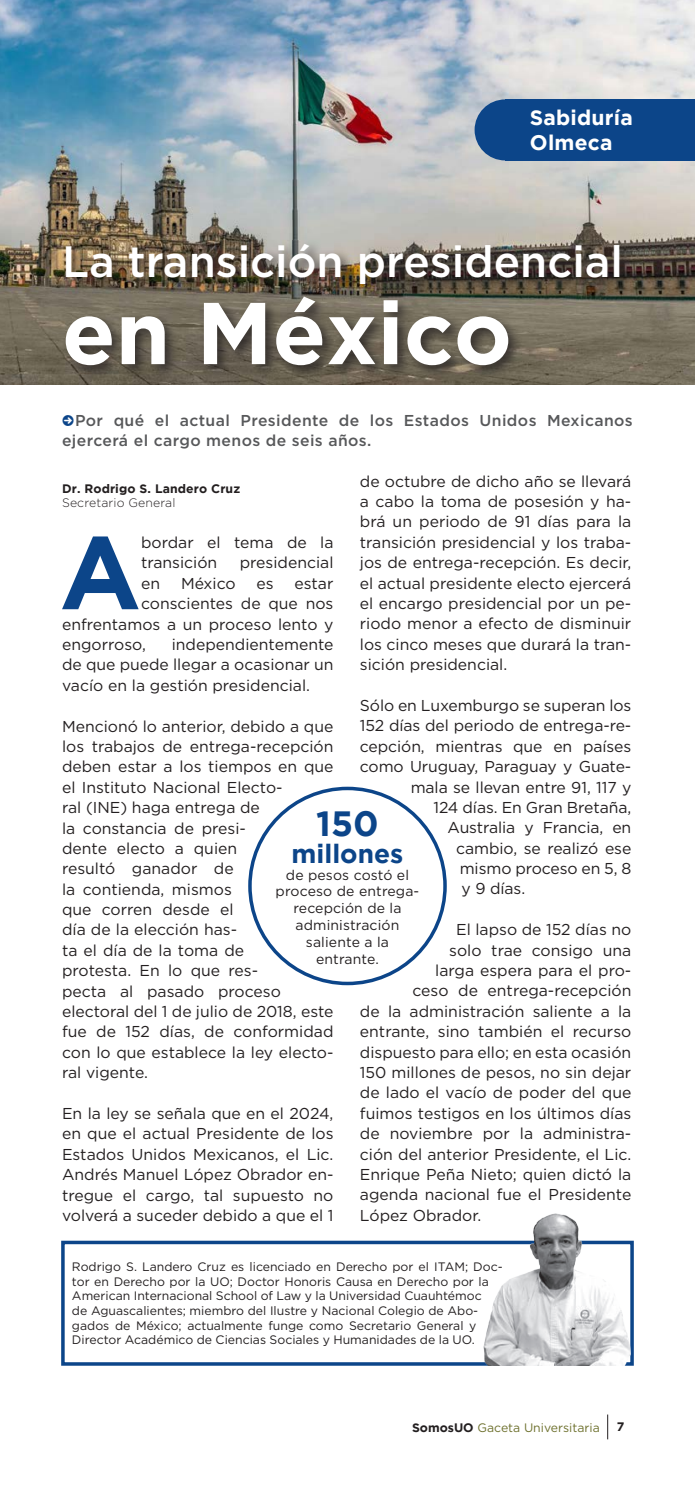
<style>
.page{position:relative;width:695px;height:1489px;background:#fff}
.page>*{position:absolute;margin:0;border:0;box-sizing:border-box;transform-origin:0 0}
.t1{font:700 103.08px "Gotham";color:#0c4589}
.t2{font:700 87.5px "Gotham";color:#fff}
.t3{font:500 43.75px "Gotham";color:#fff}
.Br_Texto{font:700 35px "Gotham";color:#0c4589}
.Br_Texto-2{font:700 26.25px "Gotham";color:#0c4589}
.t4{font:700 21px/24.5px "Gotham";letter-spacing:.01em;color:#fff}
.t5{font:15.75px/20.3px "Gotham";color:#231f20;text-align:justify}
.t6{font:500 15.75px/20.3px "Gotham";letter-spacing:.025em;color:#57585a}
.t7{font:14px/16.8px "Gotham";letter-spacing:.01em;color:#231f20;text-align:center}
.t8{font:12.25px/14.7px "Gotham";color:#231f20}
.t9{font:12.25px "Gotham";color:#6e712e}
.t10{font:700 12.25px "Gotham";letter-spacing:.01em;color:#231f20}
.t11{font:300 12.25px "Gotham";letter-spacing:.01em;color:#231f20}
.s1{font-weight:700;color:#231f20}
</style>
<div class="page">
<svg style="left:607px;top:1414px;width:1px;height:25px"></svg>
<img style="left:0;top:0;width:694px;height:385px">
<div style="left:62px;top:240px;width:572px;height:140px;background:#231f20;opacity:.75"></div>
<div style="left:474px;top:99px;width:61px;height:61px;background:#0c4589;border-radius:50%"></div>
<div style="left:505px;top:99px;width:189px;height:61px;background:#0c4589"></div>
<div style="left:248px;top:786px;width:198px;height:199px;border:4px solid #0c4589;border-radius:50%"></div>
<div style="left:61px;top:1240px;width:572px;height:125px;border:4px solid #0c4589"></div>
<img style="left:482px;top:1213px;width:150px;height:152px">
<p class="t4" style="left:530px;top:105px;width:104px">Sabiduría<br>Olmeca</p>
<p class="t3" style="left:62px;top:232px;width:562px">La transición presidencial</p>
<p class="t2" style="left:62px;top:282px;width:451px">en México</p>
<p class="t6" style="left:62px;top:409px;width:572px;text-indent:13px">Por qué el actual Presidente de los Estados Unidos Mexicanos ejercerá el cargo menos de seis años.</p>
<p class="t5" style="left:360px;top:470px;width:273px">de octubre de dicho año se llevará a cabo la toma de posesión y ha&shy;brá un periodo de 91 días para la transición presidencial y los traba&shy;jos de entrega-recepción. Es decir, el actual presidente electo ejercerá el encargo presidencial por un pe&shy;riodo menor a efecto de disminuir los cinco meses que durará la tran&shy;sición presidencial.</p>
<p class="t5" style="left:360px;top:695px;width:273px">Sólo en Luxemburgo se superan los</p>
<p class="t5" style="left:360px;top:715px;width:273px">152 días del periodo de entrega-re-</p>
<p class="t5" style="left:360px;top:735px;width:273px">cepción, mientras que en países</p>
<p class="t5" style="left:360px;top:756px;width:273px">como Uruguay, Paraguay y Guate-</p>
<p class="t5" style="left:410px;top:776px;width:222px">mala se llevan entre 91, 117 y</p>
<p class="t5" style="left:433px;top:796px;width:199px">124 días. En Gran Bretaña,</p>
<p class="t5" style="left:447px;top:817px;width:185px">Australia y Francia, en</p>
<p class="t5" style="left:456px;top:837px;width:176px">cambio, se realizó ese</p>
<p class="t5" style="left:459px;top:858px;width:173px">mismo proceso en 5, 8</p>
<p class="t5" style="left:461px;top:878px;width:65px">y 9 días.</p>
<p class="t5" style="left:456px;top:919px;width:176px">El lapso de 152 días no</p>
<p class="t5" style="left:449px;top:939px;width:184px">solo trae consigo una</p>
<p class="t5" style="left:435px;top:959px;width:197px">larga espera para el pro-</p>
<p class="t5" style="left:412px;top:980px;width:220px">ceso de entrega-recepción</p>
<p class="t5" style="left:360px;top:1000px;width:273px">de la administración saliente a la</p>
<p class="t5" style="left:360px;top:1021px;width:273px">entrante, sino también el recurso</p>
<p class="t5" style="left:360px;top:1041px;width:273px">dispuesto para ello; en esta ocasión</p>
<p class="t5" style="left:360px;top:1061px;width:273px">150 millones de pesos, no sin dejar</p>
<p class="t5" style="left:360px;top:1082px;width:273px">de lado el vacío de poder del que</p>
<p class="t5" style="left:360px;top:1102px;width:273px">fuimos testigos en los últimos días</p>
<p class="t5" style="left:360px;top:1123px;width:273px">de noviembre por la administra-</p>
<p class="t5" style="left:360px;top:1143px;width:273px">ción del anterior Presidente, el Lic.</p>
<p class="t5" style="left:360px;top:1163px;width:273px">Enrique Peña Nieto; quien dictó la</p>
<p class="t5" style="left:360px;top:1184px;width:273px">agenda nacional fue el Presidente</p>
<p class="t5" style="left:360px;top:1204px;width:123px">López Obrador.</p>
<p class="t10" style="left:62px;top:481px;width:180px">Dr. Rodrigo S. Landero Cruz</p>
<p class="t11" style="left:62px;top:495px;width:115px">Secretario General</p>
<p class="t1" style="left:60px;top:513px;width:83px">A</p>
<p class="t5" style="left:141px;top:532px;width:194px">bordar el tema de la transición</p>
<p class="t5" style="left:240px;top:552px;width:95px">presidencial</p>
<p class="t5" style="left:141px;top:572px;width:21px">en</p>
<p class="t5" style="left:181px;top:572px;width:56px">México</p>
<p class="t5" style="left:256px;top:572px;width:19px">es</p>
<p class="t5" style="left:294px;top:572px;width:40px">estar</p>
<p class="t5" style="left:141px;top:593px;width:194px">conscientes de que nos</p>
<p class="t5" style="left:62px;top:613px;width:273px">enfrentamos a un proceso lento y</p>
<p class="t5" style="left:62px;top:634px;width:85px">engorroso,</p>
<p class="t5" style="left:62px;top:634px;width:273px;text-indent:110px">independientemente de que puede llegar a ocasionar un vacío en la gestión presidencial.</p>
<p class="t5" style="left:62px;top:715px;width:273px;text-align:left">Mencionó lo anterior, debido a que los trabajos de entrega-recepción deben estar a los tiempos en que el Instituto Nacional Electo-<br>ral (INE) haga entrega de<br>la constancia de presi-<br>dente electo a quien<br>resultó ganador de<br>la contienda, mismos<br>que corren desde el<br>día de la elección has-<br>ta el día de la toma de<br>protesta. En lo que res-<br>pecta al pasado proceso electoral del 1 de julio de 2018, este fue de 152 días, de conformidad con lo que establece la ley electo&shy;ral vigente.</p>
<p class="t5" style="left:62px;top:1102px;width:273px">En la ley se señala que en el 2024, en que el actual Presidente de los Estados Unidos Mexicanos, el Lic.<br>Andrés Manuel López Obrador en&shy;tregue el cargo, tal supuesto no volverá a suceder debido a que el 1</p>
<p class="Br_Texto" style="left:316px;top:803px;width:64px">150</p>
<p class="Br_Texto-2" style="left:291px;top:838px;width:113px">millones</p>
<p class="t7" style="left:275px;top:865px;width:145px">de pesos costó el proceso de entrega&shy;recepción de la administración</p>
<p class="t7" style="left:306px;top:933px;width:85px">saliente a la</p>
<p class="t7" style="left:316px;top:949px;width:64px">entrante.</p>
<p class="t8" style="left:72px;top:1258px;width:432px">Rodrigo S. Landero Cruz es licenciado en Derecho por el ITAM; Doc&shy;tor en Derecho por la UO; Doctor Honoris Causa en Derecho por la American Internacional School of Law y la Universidad Cuauhtémoc<br>de Aguascalientes; miembro del Ilustre y Nacional Colegio de Abo&shy;gados de México; actualmente funge como Secretario General y Director Académico de Ciencias Sociales y Humanidades de la UO.</p>
<p class="t9" style="left:412px;top:1419px;width:189px"><span class="s1">SomosUO</span> Gaceta Universitaria</p>
<p class="t10" style="left:616px;top:1419px;width:9px">7</p>
</div>
